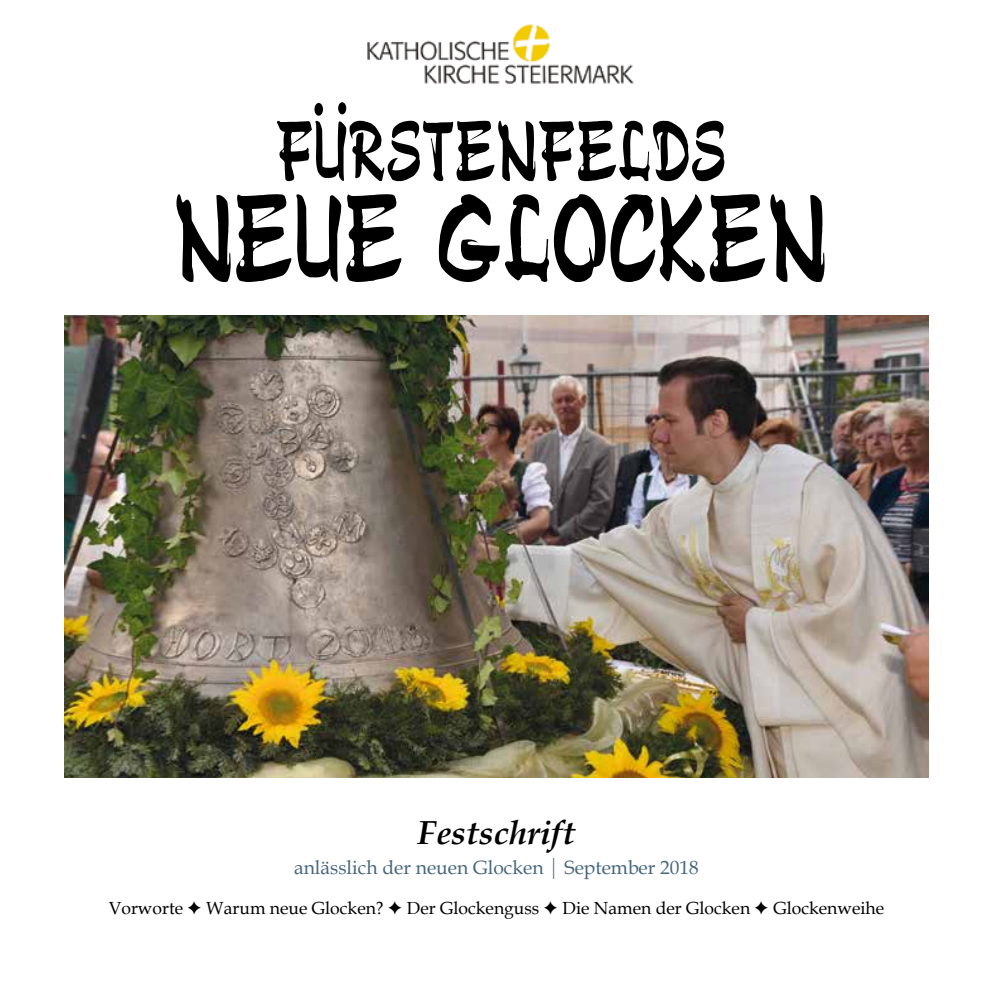
<style>
.page{position:relative;width:993px;height:993px;background:#fff}
.page>*{position:absolute;margin:0;border:0;box-sizing:border-box;transform-origin:0 0}
.t1{font:126px "VPS Dong Da";color:#000;scale:.67 1}
.t2{font:86.62px "VPS Dong Da";color:#000;scale:.67 1}
.t3{font:italic 700 33.25px "Book Antiqua";color:#000}
.t4{font:19.25px "Book Antiqua";color:#47677c}
.t5{font:17.5px "Book Antiqua";color:#000}
.s1{font-family:"Swiss 721 BT";font-weight:300;font-size:21px}
</style>
<div class="page">
<img style="left:367px;top:24px;width:267px;height:60px">
<img style="left:64px;top:315px;width:864px;height:462px">
<h2 class="t2" style="left:275px;top:84px;width:674px">FÜRSTENFELDS</h2>
<h1 class="t1" style="left:174px;top:141px;width:976px">NEUE GLOCKEN</h1>
<h3 class="t3" style="left:418px;top:809px;width:158px">Festschrift</h3>
<p class="t4" style="left:294px;top:853px;width:406px">anlässlich der neuen Glocken <span class="s1">|</span> September 2018</p>
<p class="t5" style="left:109px;top:895px;width:76px">Vorworte</p>
<p class="t5" style="left:206px;top:895px;width:179px">Warum neue Glocken?</p>
<p class="t5" style="left:407px;top:895px;width:134px">Der Glockenguss</p>
<p class="t5" style="left:562px;top:895px;width:189px">Die Namen der Glocken</p>
<p class="t5" style="left:773px;top:895px;width:112px">Glockenweihe</p>
</div>
